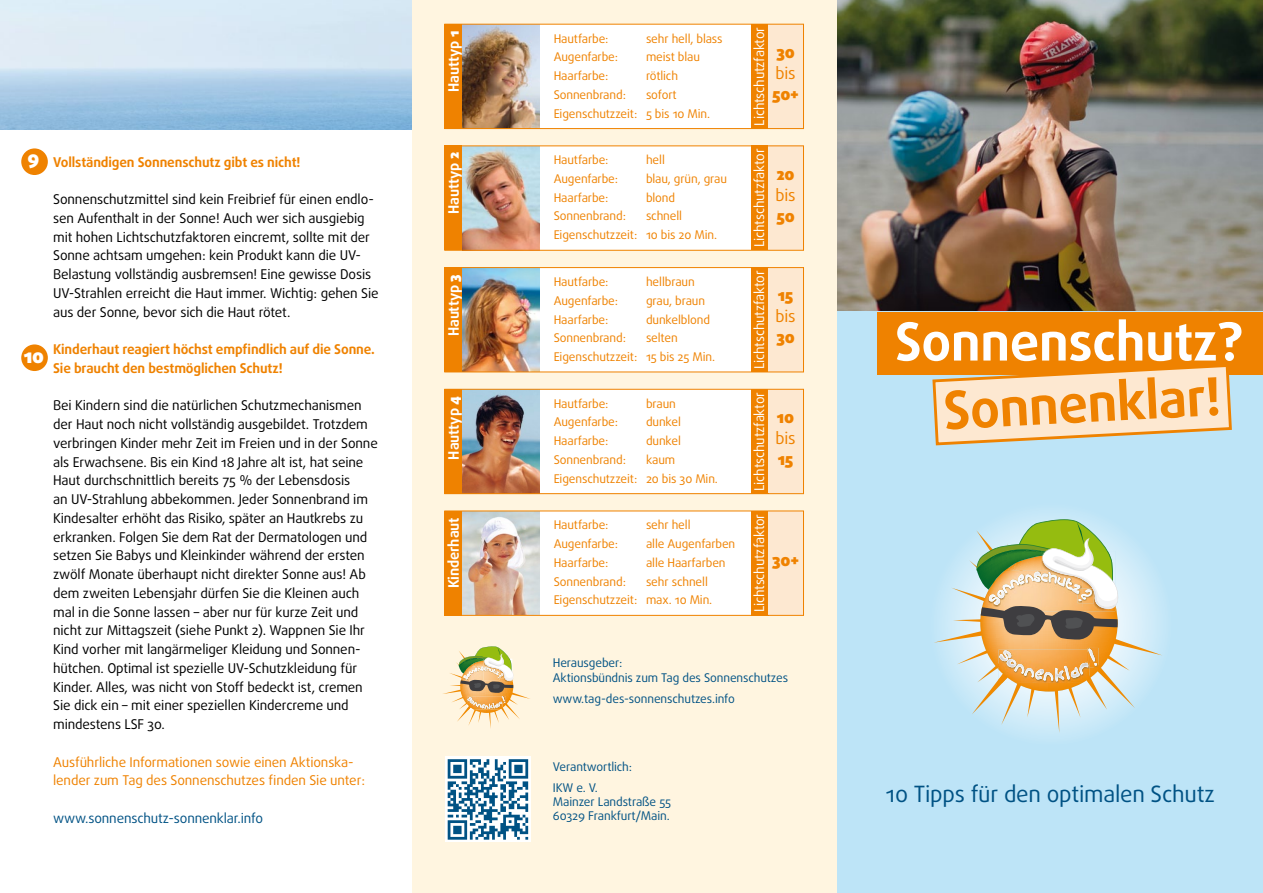
<style>
.page{position:relative;width:1263px;height:893px;background:#fff}
.page>*{position:absolute;margin:0;border:0;box-sizing:border-box;transform-origin:0 0}
.t1{font:700 52.5px "Daxline Pro";letter-spacing:-.01em;color:#fff}
.t2{font:700 52.5px "Daxline Pro";color:#ef8200}
.Hauttyp{font:22.5px "Daxline Pro";letter-spacing:-.01em;color:#005284}
.t3{font:900 19.5px "Daxline Pro";color:#fff}
.Hauttyp-2{font:16.5px/21px "Daxline Pro";letter-spacing:-.01em;color:#ef8200}
.Hauttyp-3{font:900 16.5px "Daxline Pro";letter-spacing:-.01em;color:#ef8200}
.Mengentext{font:700 14.4px "Daxline Pro";letter-spacing:-.01em;color:#fff}
.Mengentext-2{font:13.5px/18.8px "Daxline Pro";letter-spacing:-.01em;color:#000}
.Headlines{font:700 13.5px/18.8px "Daxline Pro";letter-spacing:-.01em;color:#ef8200}
.Hauttyp-4{font:13.5px/18.8px "Daxline Pro";letter-spacing:-.01em;color:#ef8200}
.Mengentext-3{font:13.5px "Daxline Pro";letter-spacing:-.015em;color:#fff}
.Mengentext-4{font:13.5px "Daxline Pro";letter-spacing:-.01em;color:#005284}
.Hauttyp-5{font:12px "Daxline Pro";letter-spacing:-.01em;color:#ef8200}
.Hauttyp-6{font:12px/21px "Daxline Pro";letter-spacing:-.01em;color:#005284}
.s1{font-weight:900}
</style>
<div class="page">
<div style="left:412px;top:0;width:426px;height:893px;background:#fff5e0"></div>
<img style="left:838px;top:0;width:425px;height:312px">
<div style="left:21px;top:148px;width:27px;height:27px;background:#ef8200;border-radius:50%"></div>
<div style="left:21px;top:344px;width:27px;height:27px;background:#ef8200;border-radius:50%"></div>
<svg style="left:445px;top:757px;width:85px;height:85px"></svg>
<svg style="left:448px;top:759px;width:80px;height:81px;background:#7fa8c1"></svg>
<div style="left:838px;top:312px;width:425px;height:581px;background:#bde4f7"></div>
<div style="left:878px;top:312px;width:385px;height:62px;background:#ef8200"></div>
<svg style="left:931px;top:367px;width:302px;height:79px"></svg>
<svg style="left:934px;top:517px;width:228px;height:216px"></svg>
<svg style="left:443px;top:646px;width:87px;height:82px"></svg>
<svg style="left:444px;top:23px;width:360px;height:106px;background:#e8d7c4"></svg>
<svg style="left:444px;top:145px;width:360px;height:106px;background:#efddcb"></svg>
<img style="left:444px;top:267px;width:360px;height:106px">
<svg style="left:444px;top:388px;width:360px;height:106px;background:#e7d6c5"></svg>
<svg style="left:444px;top:510px;width:360px;height:106px;background:#f3e3d2"></svg>
<p class="t3" style="left:27px;top:145px;width:13px">9</p>
<p class="Headlines" style="left:53px;top:152px;width:249px">Vollständigen Sonnenschutz gibt es nicht!</p>
<p class="Mengentext-2" style="left:53px;top:190px;width:327px">Sonnenschutzmittel sind kein Freibrief für einen endlo&shy;sen Aufenthalt in der Sonne! Auch wer sich ausgiebig mit hohen Lichtschutzfaktoren eincremt, sollte mit der Sonne achtsam umgehen: kein Produkt kann die UV-Belastung vollständig ausbremsen! Eine gewisse Dosis UV-Strahlen erreicht die Haut immer. Wichtig: gehen Sie aus der Sonne, bevor sich die Haut rötet.</p>
<p class="t3" style="left:24px;top:343px;width:22px">10</p>
<p class="Headlines" style="left:53px;top:340px;width:323px">Kinderhaut reagiert höchst empfindlich auf die Sonne.<br>Sie braucht den bestmöglichen Schutz!</p>
<p class="Mengentext-2" style="left:53px;top:396px;width:326px">Bei Kindern sind die natürlichen Schutzmechanismen der Haut noch nicht vollständig ausgebildet. Trotzdem verbringen Kinder mehr Zeit im Freien und in der Sonne als Erwachsene. Bis ein Kind 18 Jahre alt ist, hat seine Haut durchschnittlich bereits 75 % der Lebensdosis<br>an UV-Strahlung abbekommen. Jeder Sonnenbrand im Kindesalter erhöht das Risiko, später an Hautkrebs zu erkranken. Folgen Sie dem Rat der Dermatologen und setzen Sie Babys und Kleinkinder während der ersten zwölf Monate überhaupt nicht direkter Sonne aus! Ab dem zweiten Lebensjahr dürfen Sie die Kleinen auch mal in die Sonne lassen – aber nur für kurze Zeit und nicht zur Mittagszeit (siehe Punkt 2). Wappnen Sie Ihr Kind vorher mit langärmeliger Kleidung und Sonnen&shy;hütchen. Optimal ist spezielle UV-Schutzkleidung für Kinder. Alles, was nicht von Stoff bedeckt ist, cremen Sie dick ein – mit einer speziellen Kindercreme und mindestens LSF 30.</p>
<p class="Hauttyp-4" style="left:53px;top:752px;width:313px">Ausführliche Informationen sowie einen Aktionska&shy;lender zum Tag des Sonnenschutzes finden Sie unter:</p>
<p class="Mengentext-4" style="left:53px;top:809px;width:211px">www.sonnenschutz-sonnenklar.info</p>
<p class="Mengentext" style="left:444px;top:92px;width:63px;rotate:-90deg">Hauttyp <span class="s1">1</span></p>
<p class="Mengentext-3" style="left:750px;top:126px;width:100px;rotate:-90deg">Lichtschutzfaktor</p>
<p class="Hauttyp-5" style="left:554px;top:30px;width:56px">Hautfarbe:</p>
<p class="Hauttyp-5" style="left:554px;top:49px;width:66px">Augenfarbe:</p>
<p class="Hauttyp-5" style="left:554px;top:68px;width:56px">Haarfarbe:</p>
<p class="Hauttyp-5" style="left:554px;top:87px;width:74px">Sonnenbrand:</p>
<p class="Hauttyp-5" style="left:554px;top:105px;width:85px">Eigenschutzzeit:</p>
<p class="Hauttyp-5" style="left:646px;top:30px;width:78px">sehr hell, blass</p>
<p class="Hauttyp-5" style="left:646px;top:49px;width:56px">meist blau</p>
<p class="Hauttyp-5" style="left:646px;top:68px;width:34px">rötlich</p>
<p class="Hauttyp-5" style="left:646px;top:87px;width:32px">sofort</p>
<p class="Hauttyp-5" style="left:646px;top:105px;width:66px">5 bis 10 Min.</p>
<p class="Hauttyp-3" style="left:776px;top:41px;width:20px">30</p>
<p class="Hauttyp-2" style="left:772px;top:63px;width:28px">bis<br><span class="s1">50+</span></p>
<p class="Mengentext" style="left:444px;top:214px;width:63px;rotate:-90deg">Hauttyp <span class="s1">2</span></p>
<p class="Mengentext-3" style="left:750px;top:247px;width:100px;rotate:-90deg">Lichtschutzfaktor</p>
<p class="Hauttyp-5" style="left:554px;top:152px;width:56px">Hautfarbe:</p>
<p class="Hauttyp-5" style="left:554px;top:171px;width:66px">Augenfarbe:</p>
<p class="Hauttyp-5" style="left:554px;top:189px;width:56px">Haarfarbe:</p>
<p class="Hauttyp-5" style="left:554px;top:208px;width:74px">Sonnenbrand:</p>
<p class="Hauttyp-5" style="left:554px;top:227px;width:85px">Eigenschutzzeit:</p>
<p class="Hauttyp-5" style="left:646px;top:152px;width:20px">hell</p>
<p class="Hauttyp-5" style="left:646px;top:171px;width:83px">blau, grün, grau</p>
<p class="Hauttyp-5" style="left:646px;top:189px;width:31px">blond</p>
<p class="Hauttyp-5" style="left:646px;top:208px;width:38px">schnell</p>
<p class="Hauttyp-5" style="left:646px;top:227px;width:73px">10 bis 20 Min.</p>
<p class="Mengentext" style="left:444px;top:336px;width:64px;rotate:-90deg">Hauttyp <span class="s1">3</span></p>
<p class="Mengentext-3" style="left:750px;top:369px;width:100px;rotate:-90deg">Lichtschutzfaktor</p>
<p class="Hauttyp-5" style="left:554px;top:274px;width:56px">Hautfarbe:</p>
<p class="Hauttyp-5" style="left:554px;top:293px;width:66px">Augenfarbe:</p>
<p class="Hauttyp-5" style="left:554px;top:311px;width:56px">Haarfarbe:</p>
<p class="Hauttyp-5" style="left:554px;top:330px;width:74px">Sonnenbrand:</p>
<p class="Hauttyp-5" style="left:554px;top:349px;width:85px">Eigenschutzzeit:</p>
<p class="Hauttyp-5" style="left:646px;top:274px;width:50px">hellbraun</p>
<p class="Hauttyp-5" style="left:646px;top:293px;width:61px">grau, braun</p>
<p class="Hauttyp-5" style="left:646px;top:311px;width:66px">dunkelblond</p>
<p class="Hauttyp-5" style="left:646px;top:330px;width:33px">selten</p>
<p class="Hauttyp-5" style="left:646px;top:349px;width:71px">15 bis 25 Min.</p>
<p class="Mengentext" style="left:444px;top:459px;width:65px;rotate:-90deg">Hauttyp <span class="s1">4</span></p>
<p class="Mengentext-3" style="left:750px;top:491px;width:100px;rotate:-90deg">Lichtschutzfaktor</p>
<p class="Hauttyp-5" style="left:554px;top:395px;width:56px">Hautfarbe:</p>
<p class="Hauttyp-5" style="left:554px;top:414px;width:66px">Augenfarbe:</p>
<p class="Hauttyp-5" style="left:554px;top:433px;width:56px">Haarfarbe:</p>
<p class="Hauttyp-5" style="left:554px;top:452px;width:74px">Sonnenbrand:</p>
<p class="Hauttyp-5" style="left:554px;top:470px;width:85px">Eigenschutzzeit:</p>
<p class="Hauttyp-5" style="left:646px;top:395px;width:31px">braun</p>
<p class="Hauttyp-5" style="left:646px;top:414px;width:36px">dunkel</p>
<p class="Hauttyp-5" style="left:646px;top:433px;width:36px">dunkel</p>
<p class="Hauttyp-5" style="left:646px;top:452px;width:31px">kaum</p>
<p class="Hauttyp-5" style="left:646px;top:470px;width:73px">20 bis 30 Min.</p>
<p class="Hauttyp-3" style="left:776px;top:163px;width:20px">20</p>
<p class="Hauttyp-2" style="left:775px;top:184px;width:22px">bis<br><span class="s1">50</span></p>
<p class="Hauttyp-3" style="left:778px;top:285px;width:17px">15</p>
<p class="Hauttyp-2" style="left:775px;top:306px;width:22px">bis<br><span class="s1">30</span></p>
<p class="Hauttyp-3" style="left:777px;top:406px;width:19px">10</p>
<p class="Hauttyp-2" style="left:775px;top:428px;width:22px">bis<br><span class="s1">15</span></p>
<p class="Mengentext" style="left:444px;top:588px;width:72px;rotate:-90deg">Kinderhaut</p>
<p class="Mengentext-3" style="left:750px;top:612px;width:100px;rotate:-90deg">Lichtschutzfaktor</p>
<p class="Hauttyp-5" style="left:554px;top:517px;width:56px">Hautfarbe:</p>
<p class="Hauttyp-5" style="left:554px;top:536px;width:66px">Augenfarbe:</p>
<p class="Hauttyp-5" style="left:554px;top:555px;width:56px">Haarfarbe:</p>
<p class="Hauttyp-5" style="left:554px;top:573px;width:74px">Sonnenbrand:</p>
<p class="Hauttyp-5" style="left:554px;top:592px;width:85px">Eigenschutzzeit:</p>
<p class="Hauttyp-5" style="left:646px;top:517px;width:46px">sehr hell</p>
<p class="Hauttyp-5" style="left:646px;top:536px;width:91px">alle Augenfarben</p>
<p class="Hauttyp-5" style="left:646px;top:555px;width:81px">alle Haarfarben</p>
<p class="Hauttyp-5" style="left:646px;top:573px;width:63px">sehr schnell</p>
<p class="Hauttyp-5" style="left:646px;top:592px;width:68px">max. 10 Min.</p>
<p class="Hauttyp-3" style="left:772px;top:549px;width:28px">30+</p>
<p class="Hauttyp-6" style="left:553px;top:653px;width:71px">Herausgeber:</p>
<p class="Hauttyp-6" style="left:553px;top:667px;width:237px">Aktionsbündnis zum Tag des Sonnenschutzes www.tag-des-sonnenschutzes.info</p>
<p class="Hauttyp-6" style="left:553px;top:756px;width:81px">Verantwortlich:</p>
<p class="Hauttyp-6" style="left:553px;top:777px;width:46px">IKW e. V.</p>
<p class="Hauttyp-6" style="left:553px;top:791px;width:120px">Mainzer Landstraße 55</p>
<p class="Hauttyp-6" style="left:553px;top:806px;width:119px">60329 Frankfurt/Main.</p>
<p class="t1" style="left:895px;top:307px;width:350px">Sonnenschutz?</p>
<p class="t2" style="left:942px;top:376px;width:279px;rotate:-3deg">Sonnenklar!</p>
<p class="Hauttyp" style="left:886px;top:779px;width:330px">10 Tipps für den optimalen Schutz</p>
</div>
